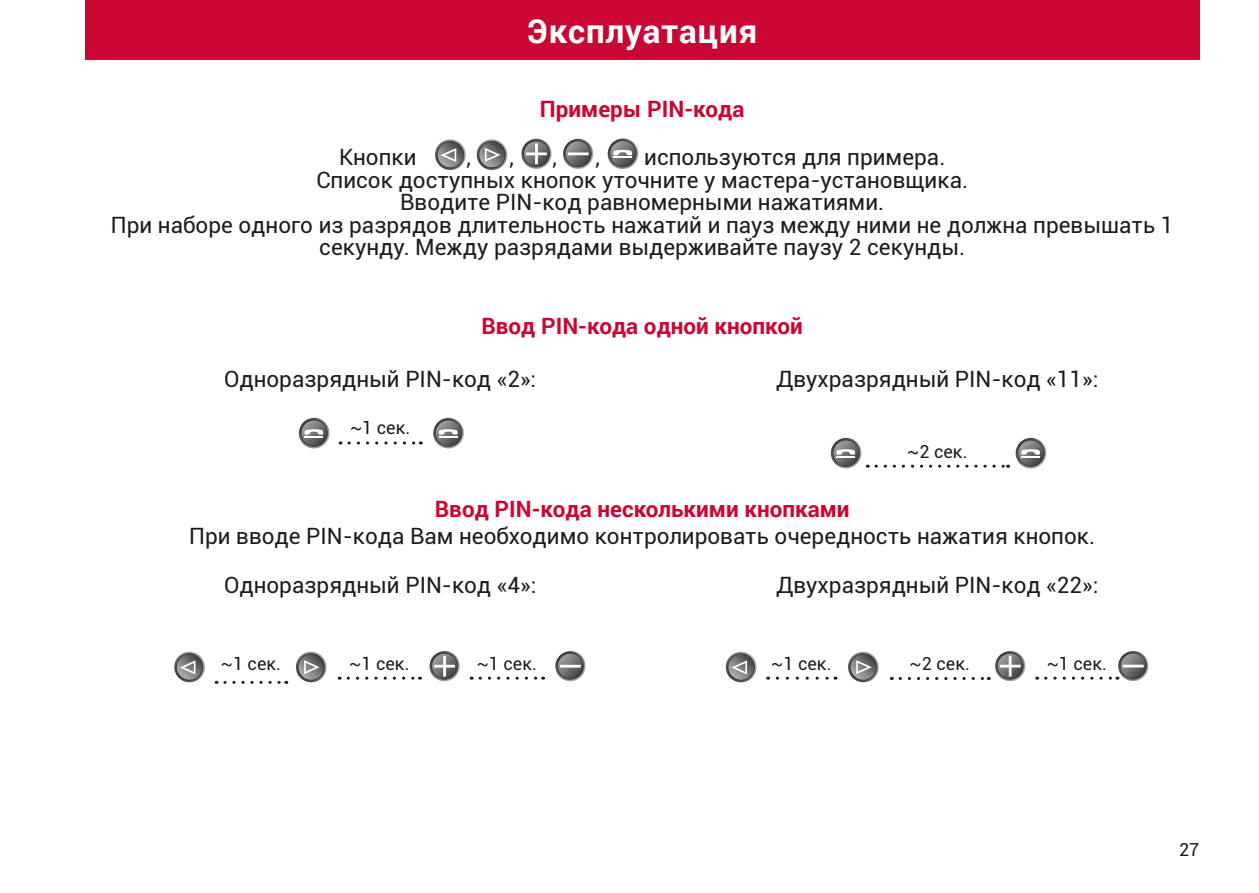
<style>
.page{position:relative;width:1259px;height:893px;background:#fff}
.page>*{position:absolute;margin:0;border:0;box-sizing:border-box;transform-origin:0 0}
.t1{font:700 33px "Roboto";letter-spacing:.03em;color:#fff}
.t2{font:22.5px/49.5px "Roboto";color:#1d1d1b}
.t3{font:700 22.5px "Roboto";color:#ca0733}
.t4{font:18px "Roboto";color:#1d1d1b}
</style>
<div class="page">
<div style="left:85px;top:0;width:1114px;height:60px;background:#ca0733"></div>
<svg style="left:435px;top:139px;width:31px;height:31px"></svg>
<svg style="left:476px;top:139px;width:32px;height:31px"></svg>
<svg style="left:521px;top:139px;width:31px;height:30px"></svg>
<hr style="left:526px;top:152px;width:21px;height:3px;background:#fff">
<hr style="left:535px;top:143px;width:3px;height:21px;background:#fff">
<svg style="left:563px;top:139px;width:31px;height:30px"></svg>
<hr style="left:568px;top:152px;width:20px;height:3px;background:#fff">
<svg style="left:607px;top:139px;width:32px;height:30px"></svg>
<svg style="left:298px;top:418px;width:32px;height:31px"></svg>
<svg style="left:349px;top:441px;width:72px;height:3px"></svg>
<svg style="left:433px;top:418px;width:31px;height:31px"></svg>
<svg style="left:830px;top:438px;width:38px;height:31px"></svg>
<svg style="left:876px;top:465px;width:132px;height:3px"></svg>
<svg style="left:1015px;top:438px;width:32px;height:31px"></svg>
<svg style="left:174px;top:652px;width:31px;height:31px"></svg>
<svg style="left:225px;top:681px;width:62px;height:3px"></svg>
<svg style="left:296px;top:652px;width:31px;height:31px"></svg>
<svg style="left:348px;top:677px;width:72px;height:3px"></svg>
<svg style="left:429px;top:651px;width:31px;height:31px"></svg>
<hr style="left:434px;top:665px;width:21px;height:3px;background:#fff">
<hr style="left:443px;top:656px;width:3px;height:21px;background:#fff">
<svg style="left:480px;top:677px;width:63px;height:3px"></svg>
<svg style="left:555px;top:651px;width:31px;height:31px"></svg>
<hr style="left:560px;top:665px;width:21px;height:3px;background:#fff">
<svg style="left:725px;top:652px;width:32px;height:31px"></svg>
<svg style="left:777px;top:677px;width:59px;height:3px"></svg>
<svg style="left:848px;top:652px;width:31px;height:31px"></svg>
<svg style="left:900px;top:651px;width:126px;height:31px"></svg>
<hr style="left:999px;top:665px;width:21px;height:2px;background:#fff">
<hr style="left:1008px;top:656px;width:3px;height:20px;background:#fff">
<svg style="left:1045px;top:651px;width:104px;height:31px"></svg>
<hr style="left:1123px;top:665px;width:20px;height:2px;background:#fff">
<h1 class="t1" style="left:527px;top:12px;width:232px">Эксплуатация</h1>
<p class="t3" style="left:540px;top:95px;width:206px">Примеры PIN‑кода</p>
<p class="t2" style="left:339px;top:132px;width:79px">Кнопки</p>
<p class="t2" style="left:466px;top:132px;width:6px">,</p>
<p class="t2" style="left:509px;top:132px;width:6px">,</p>
<p class="t2" style="left:552px;top:132px;width:6px">,</p>
<p class="t2" style="left:595px;top:132px;width:6px">,</p>
<p class="t2" style="left:644px;top:132px;width:303px">используются для примера.</p>
<p class="t2" style="left:316px;top:154px;width:653px">Список доступных кнопок уточните у мастера-установщика.</p>
<p class="t2" style="left:400px;top:177px;width:485px">Вводите PIN-код равномерными нажатиями.</p>
<p class="t2" style="left:111px;top:199px;width:1064px">При наборе одного из разрядов длительность нажатий и пауз между ними не должна превышать 1</p>
<p class="t2" style="left:319px;top:222px;width:647px">секунду. Между разрядами выдерживайте паузу 2 секунды.</p>
<p class="t3" style="left:481px;top:313px;width:323px">Ввод PIN-кода одной кнопкой</p>
<p class="t2" style="left:224px;top:353px;width:314px">Одноразрядный PIN-код «2»:</p>
<p class="t2" style="left:776px;top:353px;width:324px">Двухразрядный PIN-код «11»:</p>
<p class="t4" style="left:350px;top:415px;width:62px">~1 сек.</p>
<p class="t4" style="left:907px;top:439px;width:62px">~2 сек.</p>
<p class="t3" style="left:435px;top:496px;width:416px">Ввод PIN-кода несколькими кнопками</p>
<p class="t2" style="left:224px;top:510px;width:872px;text-indent:-35px">При вводе PIN-кода Вам необходимо контролировать очередность нажатия кнопок.<br>Одноразрядный PIN-код «4»:</p>
<p class="t2" style="left:776px;top:560px;width:324px">Двухразрядный PIN-код «22»:</p>
<p class="t4" style="left:221px;top:651px;width:62px">~1 сек.</p>
<p class="t4" style="left:349px;top:651px;width:62px">~1 сек.</p>
<p class="t4" style="left:477px;top:651px;width:62px">~1 сек.</p>
<p class="t4" style="left:771px;top:651px;width:62px">~1 сек.</p>
<p class="t4" style="left:909px;top:651px;width:62px">~2 сек.</p>
<p class="t4" style="left:1046px;top:651px;width:62px">~1 сек.</p>
<p class="t4" style="left:1179px;top:837px;width:22px">27</p>
</div>
